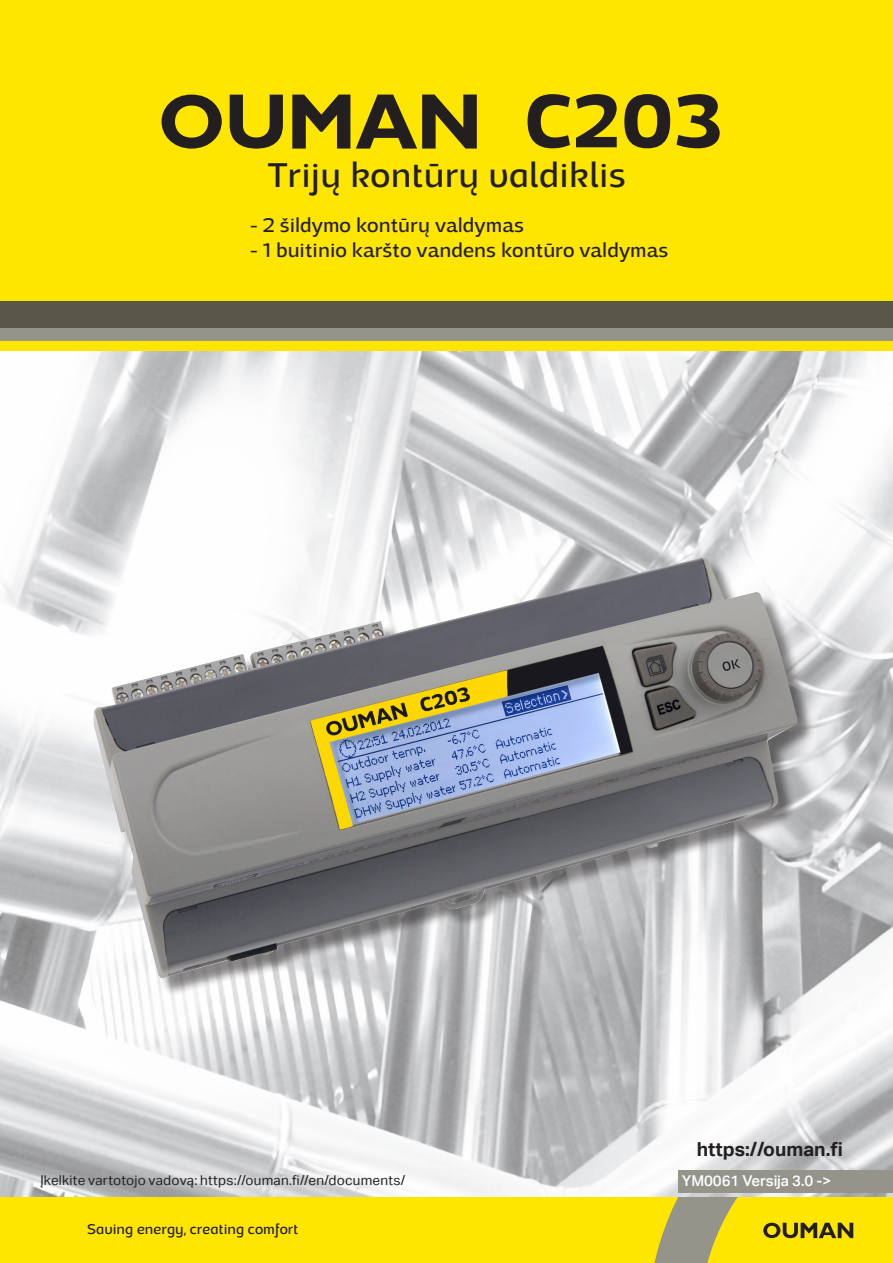
<style>
.page{position:relative;width:893px;height:1263px;background:#fff}
.page>*{position:absolute;margin:0;border:0;box-sizing:border-box;transform-origin:0 0}
.Alaotsikko_16_pt{font:700 79.8px "Adria Grotesk";color:#231f20}
.Kannen_palkkitekstit{font:italic 36.45px "Adria Grotesk Regular Upright";letter-spacing:.005em;color:#231f20}
.Ingressi{font:21px "Adria Grotesk";color:#231f20}
.Otsikko_3{font:700 19.35px "Aktiv Grotesk";color:#231f20}
.t1{font:italic 15px "Adria Grotesk Regular Upright";color:#231f20}
.t2{font:500 15px "Aktiv Grotesk";letter-spacing:-.005em;color:#fff}
.Leipäteksti_9_pt{font:13.5px "Aktiv Grotesk";letter-spacing:.015em;color:#231f20}
</style>
<div class="page">
<img style="left:0;top:351px;width:893px;height:846px">
<div style="left:0;top:0;width:893px;height:351px;background:#ffe601"></div>
<div style="left:0;top:301px;width:893px;height:28px;background:#58574a"></div>
<div style="left:0;top:329px;width:893px;height:12px;background:#94948a"></div>
<div style="left:0;top:1197px;width:893px;height:66px;background:#ffe601"></div>
<svg style="left:654px;top:1197px;width:200px;height:66px"></svg>
<svg style="left:161px;top:95px;width:61px;height:54px"></svg>
<svg style="left:230px;top:95px;width:53px;height:54px"></svg>
<svg style="left:292px;top:95px;width:58px;height:54px"></svg>
<svg style="left:356px;top:95px;width:121px;height:54px"></svg>
<div style="left:96px;top:560px;width:720px;height:436px;background:#231f20;opacity:.53"></div>
<img style="left:94px;top:557px;width:704px;height:422px">
<div style="left:679px;top:1170px;width:214px;height:22px;background:#94948a"></div>
<p class="Alaotsikko_16_pt" style="left:524px;top:74px;width:200px">C203</p>
<p class="Kannen_palkkitekstit" style="left:267px;top:154px;width:360px">Trijų kontūrų valdiklis</p>
<p class="Ingressi" style="left:250px;top:213px;width:275px">- 2 šildymo kontūrų valdymas</p>
<p class="Ingressi" style="left:250px;top:238px;width:420px">- 1 buitinio karšto vandens kontūro valdymas</p>
<p class="Otsikko_3" style="left:697px;top:1138px;width:148px">https://ouman.fi</p>
<p class="Leipäteksti_9_pt" style="left:40px;top:1172px;width:366px">Įkelkite vartotojo vadovą: https://ouman.fi//en/documents/</p>
<p class="t2" style="left:682px;top:1172px;width:151px">YM0061 Versija 3.0 -&gt;</p>
<p class="t1" style="left:87px;top:1221px;width:213px">Saving energy, creating comfort</p>
</div>
